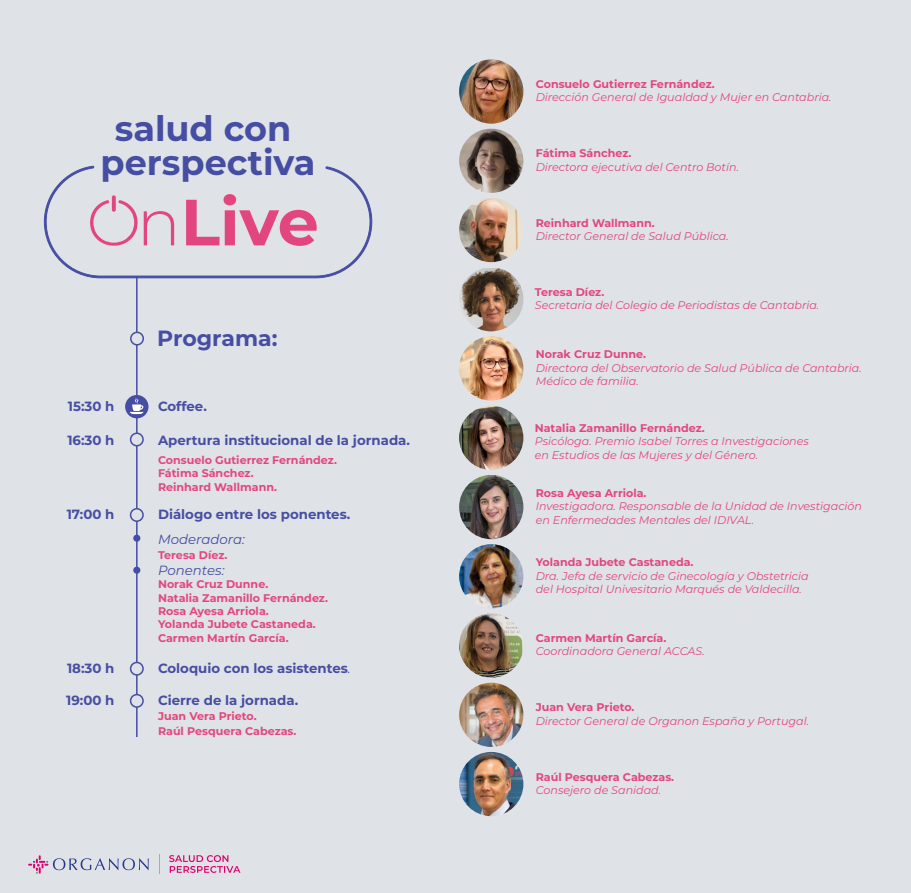
<style>
.page{position:relative;width:911px;height:893px;background:#dfe2e7}
.page>*{position:absolute;margin:0;border:0;box-sizing:border-box;transform-origin:0 0}
.t1{font:700 65.1px "Montserrat";color:#e3467e}
.t2{font:700 35px/33.7px "Montserrat";color:#464ea3;text-align:center}
.t3{font:700 22px "Montserrat";color:#464ea3}
.t4{font:700 13.3px "Montserrat";color:#464ea3}
.t5{font:italic 13.3px "Montserrat";color:#464ea3}
.t6{font:italic 11.1px/13.3px "Montserrat";color:#e3467e}
.t7{font:700 11.1px/13.3px "Montserrat";color:#e3467e}
.s1{font-weight:300}
.s2{font-weight:400;font-style:italic}
</style>
<div class="page">
<hr style="left:136px;top:277px;width:2px;height:460px;background:#464ea3">
<div style="left:131px;top:433px;width:12px;height:13px;background:#dfe2e7;border-radius:50%"></div>
<div style="left:130px;top:433px;width:14px;height:13px;border:2px solid #464ea3;border-radius:50%"></div>
<div style="left:131px;top:509px;width:12px;height:12px;background:#dfe2e7;border-radius:50%"></div>
<div style="left:130px;top:508px;width:14px;height:14px;border:2px solid #464ea3;border-radius:50%"></div>
<div style="left:131px;top:662px;width:12px;height:13px;background:#dfe2e7;border-radius:50%"></div>
<div style="left:130px;top:662px;width:14px;height:14px;border:2px solid #464ea3;border-radius:50%"></div>
<div style="left:131px;top:695px;width:12px;height:12px;background:#dfe2e7;border-radius:50%"></div>
<div style="left:130px;top:694px;width:14px;height:14px;border:2px solid #464ea3;border-radius:50%"></div>
<div style="left:131px;top:332px;width:12px;height:13px;background:#dfe2e7;border-radius:50%"></div>
<div style="left:130px;top:332px;width:14px;height:14px;border:2px solid #464ea3;border-radius:50%"></div>
<div style="left:125px;top:395px;width:23px;height:23px;background:#464ea3;border-radius:50%"></div>
<svg style="left:130px;top:398px;width:13px;height:16px"></svg>
<img style="left:459px;top:268px;width:64px;height:63px">
<img style="left:459px;top:544px;width:64px;height:64px;border-radius:32px">
<img style="left:459px;top:406px;width:64px;height:64px;border-radius:32px">
<img style="left:459px;top:336px;width:64px;height:65px;border-radius:32px">
<img style="left:459px;top:475px;width:64px;height:64px;border-radius:31px">
<img style="left:459px;top:683px;width:64px;height:64px;border-radius:32px">
<img style="left:459px;top:613px;width:64px;height:65px;border-radius:32px">
<img style="left:459px;top:198px;width:64px;height:64px;border-radius:32px">
<img style="left:459px;top:752px;width:64px;height:64px;border-radius:32px">
<img style="left:459px;top:129px;width:64px;height:64px;border-radius:32px">
<img style="left:459px;top:59px;width:64px;height:65px;border-radius:32px">
<div style="left:133px;top:535px;width:7px;height:7px;background:#464ea3;border-radius:50%"></div>
<div style="left:133px;top:567px;width:7px;height:7px;background:#464ea3;border-radius:50%"></div>
<svg style="left:28px;top:855px;width:121px;height:19px"></svg>
<svg style="left:169px;top:855px;width:71px;height:18px"></svg>
<svg style="left:44px;top:166px;width:328px;height:112px"></svg>
<h2 class="t2" style="left:101px;top:110px;width:216px">salud con perspectiva</h2>
<h1 class="t1" style="left:137px;top:175px;width:183px"><span class="s1">n</span>Live</h1>
<h3 class="t3" style="left:157px;top:322px;width:122px">Programa:</h3>
<p class="t4" style="left:68px;top:397px;width:48px">15:30 h</p>
<p class="t4" style="left:158px;top:397px;width:50px">Coffee.</p>
<p class="t4" style="left:67px;top:430px;width:49px">16:30 h</p>
<p class="t4" style="left:158px;top:430px;width:253px">Apertura institucional de la jornada.</p>
<p class="t7" style="left:158px;top:453px;width:180px">Consuelo Gutierrez Fernández.<br>Fátima Sánchez.<br>Reinhard Wallmann.</p>
<p class="t4" style="left:67px;top:505px;width:49px">17:00 h</p>
<p class="t4" style="left:158px;top:505px;width:194px">Diálogo entre los ponentes.</p>
<p class="t5" style="left:158px;top:530px;width:88px">Moderadora:</p>
<p class="t7" style="left:158px;top:548px;width:71px">Teresa Díez.</p>
<p class="t5" style="left:158px;top:561px;width:68px">Ponentes:</p>
<p class="t7" style="left:158px;top:577px;width:171px">Norak Cruz Dunne.<br>Natalia Zamanillo Fernández.<br>Rosa Ayesa Arriola.<br>Yolanda Jubete Castaneda.<br>Carmen Martín García.</p>
<p class="t4" style="left:67px;top:659px;width:49px">18:30 h</p>
<p class="t4" style="left:158px;top:659px;width:194px">Coloquio con los asistentes<span class="s2">.</span></p>
<p class="t4" style="left:66px;top:690px;width:50px">19:00 h</p>
<p class="t4" style="left:158px;top:690px;width:142px">Cierre de la jornada.</p>
<p class="t7" style="left:158px;top:708px;width:140px;line-height:15.3px">Juan Vera Prieto.<br>Raúl Pesquera Cabezas.</p>
<p class="t7" style="left:536px;top:77px;width:180px">Consuelo Gutierrez Fernández.</p>
<p class="t6" style="left:536px;top:90px;width:297px">Dirección General de Igualdad y Mujer en Cantabria.</p>
<p class="t7" style="left:536px;top:146px;width:97px">Fátima Sánchez.</p>
<p class="t6" style="left:536px;top:160px;width:205px">Directora ejecutiva del Centro Botín.</p>
<p class="t7" style="left:536px;top:215px;width:120px">Reinhard Wallmann.</p>
<p class="t6" style="left:536px;top:229px;width:194px">Director General de Salud Pública.</p>
<p class="t7" style="left:535px;top:285px;width:71px">Teresa Díez.</p>
<p class="t6" style="left:535px;top:298px;width:286px">Secretaria del Colegio de Periodistas de Cantabria.</p>
<p class="t7" style="left:536px;top:347px;width:112px">Norak Cruz Dunne.</p>
<p class="t6" style="left:536px;top:361px;width:327px">Directora del Observatorio de Salud Pública de Cantabria.<br>Médico de familia.</p>
<p class="t7" style="left:535px;top:421px;width:171px">Natalia Zamanillo Fernández.</p>
<p class="t6" style="left:535px;top:434px;width:276px">Psicóloga. Premio Isabel Torres a Investigaciones en Estudios de las Mujeres y del Género.</p>
<p class="t7" style="left:536px;top:486px;width:112px">Rosa Ayesa Arriola.</p>
<p class="t6" style="left:536px;top:499px;width:328px">Investigadora. Responsable de la Unidad de Investigación en Enfermedades Mentales del IDIVAL.</p>
<p class="t7" style="left:536px;top:555px;width:159px">Yolanda Jubete Castaneda.</p>
<p class="t6" style="left:536px;top:569px;width:274px">Dra. Jefa de servicio de Ginecología y Obstetricia del Hospital Univesitario Marqués de Valdecilla.</p>
<p class="t7" style="left:536px;top:631px;width:132px">Carmen Martín García.</p>
<p class="t6" style="left:536px;top:644px;width:171px">Coordinadora General ACCAS.</p>
<p class="t7" style="left:536px;top:700px;width:100px">Juan Vera Prieto.</p>
<p class="t6" style="left:536px;top:714px;width:275px">Director General de Organon España y Portugal.</p>
<p class="t7" style="left:536px;top:769px;width:140px">Raúl Pesquera Cabezas.</p>
<p class="t6" style="left:536px;top:783px;width:127px">Consejero de Sanidad.</p>
</div>
